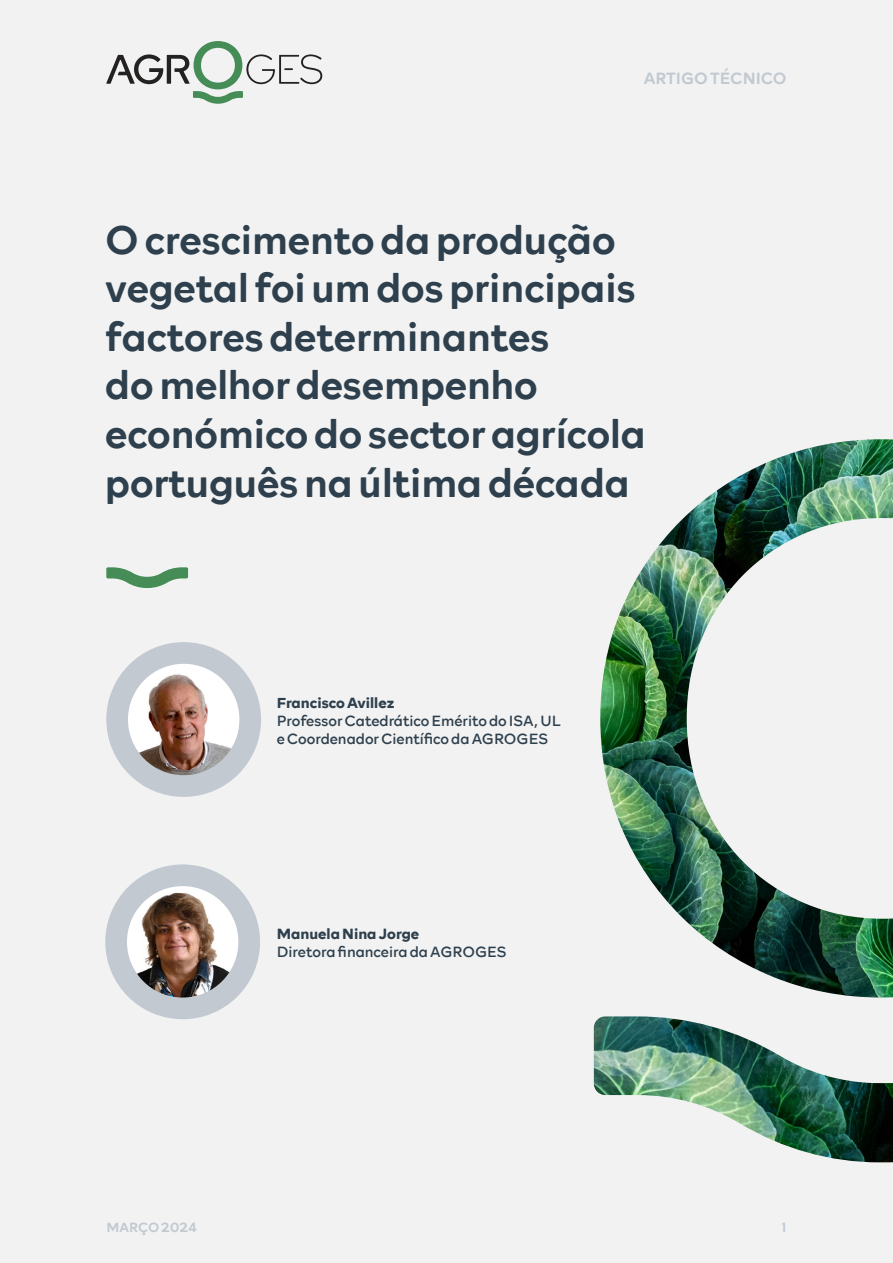
<style>
.page{position:relative;width:893px;height:1263px;background:#f2f2f2}
.page>*{position:absolute;margin:0;border:0;box-sizing:border-box;transform-origin:0 0}
.t1{font:500 40.5px/48.6px "Rockford Sans";color:#2e404d}
.t2{font:500 16.5px "Rockford Sans";color:#c2c9d1}
.t3{font:15px/18px "Rockford Sans";color:#2e404d}
.t4{font:700 15px "Rockford Sans";color:#2e404d}
.t5{font:500 13.5px "Rockford Sans";color:#c2c9d1}
</style>
<div class="page">
<svg style="left:106px;top:41px;width:216px;height:63px"></svg>
<svg style="left:106px;top:567px;width:82px;height:21px"></svg>
<img style="left:600px;top:439px;width:293px;height:558px">
<img style="left:594px;top:1016px;width:299px;height:146px">
<div style="left:106px;top:642px;width:155px;height:155px;background:#c2c9d1;border-radius:50%"></div>
<img style="left:128px;top:664px;width:111px;height:111px;border-radius:56px">
<div style="left:105px;top:864px;width:155px;height:155px;background:#c2c9d1;border-radius:50%"></div>
<img style="left:127px;top:886px;width:111px;height:111px;border-radius:56px">
<p class="t2" style="left:644px;top:66px;width:144px">ARTIGO TÉCNICO</p>
<p class="t1" style="left:105px;top:213px;width:542px">O crescimento da produção vegetal foi um dos principais factores determinantes<br>do melhor desempenho económico do sector agrícola português na última década</p>
<p class="t4" style="left:277px;top:691px;width:119px">Francisco Avillez</p>
<p class="t3" style="left:277px;top:710px;width:285px">Professor Catedrático Emérito do ISA, UL e Coordenador Científico da AGROGES</p>
<p class="t4" style="left:277px;top:922px;width:144px">Manuela Nina Jorge</p>
<p class="t3" style="left:277px;top:942px;width:232px">Diretora financeira da AGROGES</p>
<p class="t5" style="left:107px;top:1217px;width:92px">MARÇO 2024</p>
<p class="t5" style="left:781px;top:1217px;width:7px">1</p>
</div>
